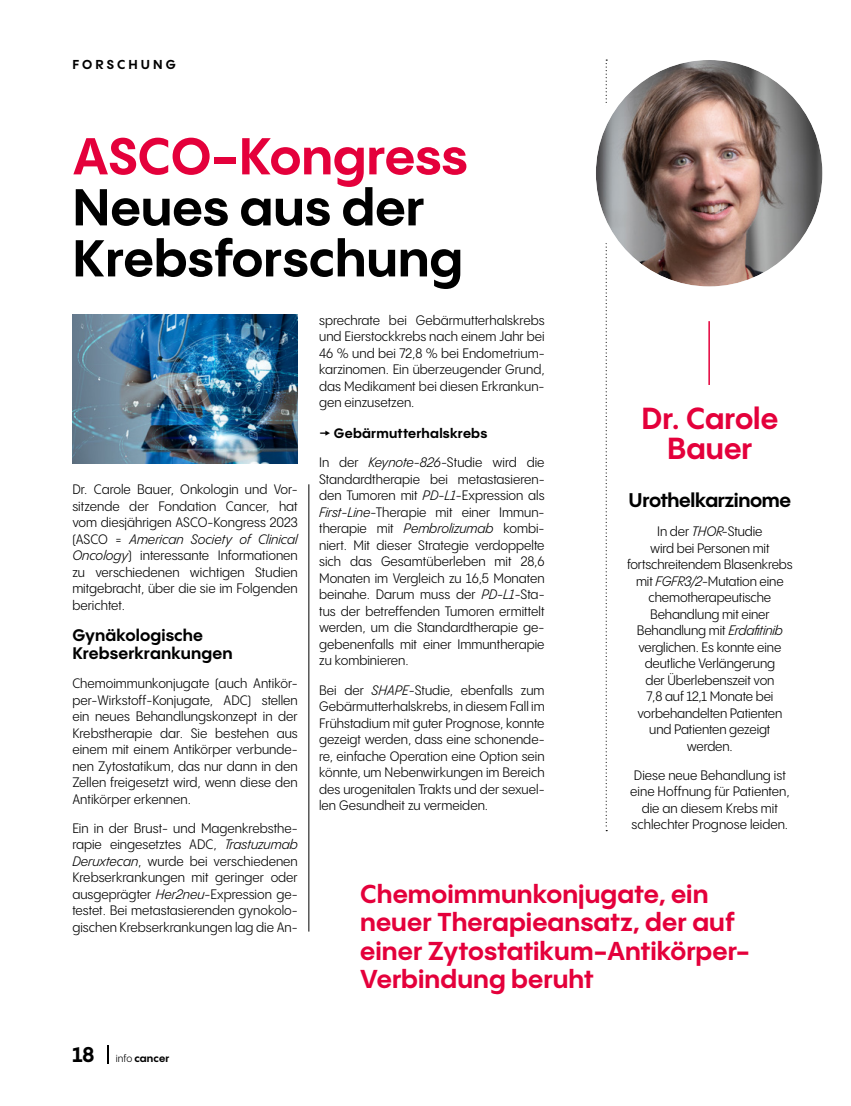
<style>
.page{position:relative;width:851px;height:1106px;background:#fff}
.page>*{position:absolute;margin:0;border:0;box-sizing:border-box;transform-origin:0 0}
.t1{font:700 51px/51px "PP Pangram Sans";color:#000}
.t2{font:700 51px "PP Pangram Sans";color:#e4003b}
.t3{font:700 30px/30px "PP Pangram Sans";color:#e4003b;text-align:center}
.t4{font:700 25.5px/28.5px "PP Pangram Sans";color:#e4003b}
.t5{font:700 21px "PP Pangram Sans";color:#000}
.t6{font:700 19.5px "PP Pangram Sans";letter-spacing:-.015em;color:#000}
.t7{font:700 16.5px/18px "PP Pangram Sans";letter-spacing:.005em;color:#000}
.t8{font:13.5px/16.5px "PP Pangram Sans Compact";color:#000;text-align:justify}
.t9{font:700 13.5px "PP Pangram Sans";letter-spacing:.015em;color:#000}
.t10{font:700 12.75px "PP Pangram Sans";letter-spacing:.24em;color:#000}
.t11{font:700 10.5px "PP Pangram Sans";letter-spacing:.01em;color:#000}
.s1{font-style:italic}
.s2{font-family:"PP Pangram Sans Compact";font-weight:400}
</style>
<div class="page">
<svg style="left:107px;top:1045px;width:1px;height:18px"></svg>
<hr style="left:308px;top:484px;width:1px;height:447px;background:#000">
<img style="left:72px;top:315px;width:226px;height:148px">
<svg style="left:605px;top:60px;width:2px;height:771px"></svg>
<svg style="left:590px;top:54px;width:237px;height:238px"></svg>
<img style="left:595px;top:60px;width:227px;height:226px;border-radius:113px">
<div style="left:584px;top:49px;width:249px;height:248px;border:11px solid #fff;border-radius:50%"></div>
<hr style="left:708px;top:321px;width:1px;height:64px;background:#e4003b">
<p class="t10" style="left:72px;top:56px;width:105px">FORSCHUNG</p>
<h1 class="t2" style="left:72px;top:123px;width:397px">ASCO-Kongress</h1>
<h1 class="t1" style="left:72px;top:181px;width:392px">Neues aus der<br>Krebsforschung</h1>
<p class="t8" style="left:72px;top:481px;width:227px">Dr. Carole Bauer, Onkologin und Vor&shy;sitzende der Fondation Cancer, hat vom diesjährigen ASCO-Kongress 2023 (ASCO = <span class="s1">American Society of Clinical Oncology</span>) interessante Informationen zu verschiedenen wichtigen Studien mitgebracht, über die sie im Folgenden berichtet.</p>
<p class="t7" style="left:72px;top:625px;width:162px">Gynäkologische<br>Krebserkrankungen</p>
<p class="t8" style="left:72px;top:675px;width:227px">Chemoimmunkonjugate (auch Antikör&shy;per-Wirkstoff-Konjugate, ADC) stellen ein neues Behandlungskonzept in der Krebstherapie dar. Sie bestehen aus einem mit einem Antikörper verbunde&shy;nen Zytostatikum, das nur dann in den Zellen freigesetzt wird, wenn diese den Antikörper erkennen.</p>
<p class="t8" style="left:72px;top:819px;width:227px">Ein in der Brust- und Magenkrebsthe&shy;rapie eingesetztes ADC, <span class="s1">Trastuzumab Deruxtecan</span>, wurde bei verschiedenen Krebserkrankungen mit geringer oder ausgeprägter <span class="s1">Her2neu</span>-Expression ge&shy;testet. Bei metastasierenden gynokolo&shy;gischen Krebserkrankungen lag die An-</p>
<p class="t8" style="left:319px;top:312px;width:227px">sprechrate bei Gebärmutterhalskrebs und Eierstockkrebs nach einem Jahr bei 46 % und bei 72,8 % bei Endometrium&shy;karzinomen. Ein überzeugender Grund, das Medikament bei diesen Erkrankun&shy;gen einzusetzen.</p>
<p class="t9" style="left:334px;top:425px;width:155px">Gebärmutterhalskrebs</p>
<p class="t8" style="left:319px;top:454px;width:227px">In der <span class="s1">Keynote-826-</span>Studie wird die Standardtherapie bei metastasieren&shy;den Tumoren mit <span class="s1">PD-L1</span>-Expression als <span class="s1">First-Line</span>-Therapie mit einer Immun&shy;therapie mit <span class="s1">Pembrolizumab</span> kombi&shy;niert. Mit dieser Strategie verdoppelte sich das Gesamtüberleben mit 28,6<br>Monaten im Vergleich zu 16,5 Monaten beinahe. Darum muss der <span class="s1">PD-L1</span>-Sta&shy;tus der betreffenden Tumoren ermittelt werden, um die Standardtherapie ge&shy;gebenenfalls mit einer Immuntherapie zu kombinieren.</p>
<p class="t8" style="left:319px;top:681px;width:227px">Bei der <span class="s1">SHAPE-</span>Studie, ebenfalls zum Gebärmutterhalskrebs, in diesem Fall im Frühstadium mit guter Prognose, konnte gezeigt werden, dass eine schonende&shy;re, einfache Operation eine Option sein könnte, um Nebenwirkungen im Bereich des urogenitalen Trakts und der sexuel&shy;len Gesundheit zu vermeiden.</p>
<h2 class="t3" style="left:641px;top:402px;width:138px">Dr. Carole<br>Bauer</h2>
<h3 class="t6" style="left:628px;top:487px;width:164px">Urothelkarzinome</h3>
<p class="t8" style="left:627px;top:523px;width:167px;text-align:center">In der <span class="s1">THOR-</span>Studie<br>wird bei Personen mit fortschreitendem Blasenkrebs mit <span class="s1">FGFR3/2</span>-Mutation eine chemotherapeutische<br>Behandlung mit einer<br>Behandlung mit <span class="s1">Erdafitinib </span>verglichen. Es konnte eine deutliche Verlängerung<br>der Überlebenszeit von<br>7,8 auf 12,1 Monate bei vorbehandelten Patienten und Patienten gezeigt werden.</p>
<p class="t8" style="left:630px;top:766px;width:161px;text-align:center">Diese neue Behandlung ist eine Hoffnung für Patienten, die an diesem Krebs mit schlechter Prognose leiden.</p>
<h3 class="t4" style="left:360px;top:879px;width:391px">Chemoimmunkonjugate, ein neuer Therapieansatz, der auf einer Zytostatikum-Antikörper-<br>Verbindung beruht</h3>
<h3 class="t5" style="left:72px;top:1041px;width:23px">18</h3>
<p class="t11" style="left:116px;top:1051px;width:55px"><span class="s2">info</span> cancer</p>
</div>
